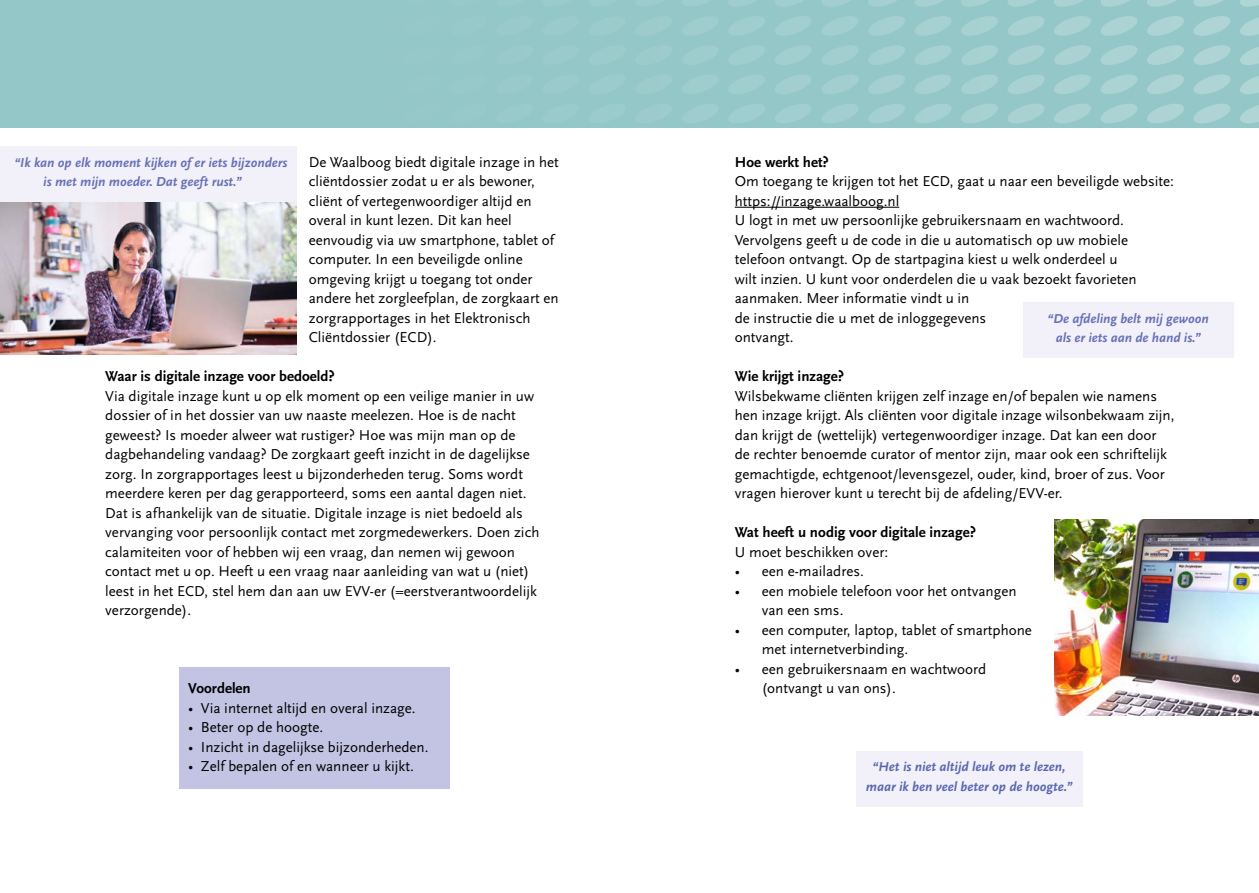
<style>
.page{position:relative;width:1259px;height:893px;background:#fff}
.page>*{position:absolute;margin:0;border:0;box-sizing:border-box;transform-origin:0 0}
.t1{font:15px/19.5px "Scala Sans Pro";color:#000}
.t2{font:700 15px "Scala Sans Pro";color:#000}
.t3{font:italic 700 13.5px/19.5px "Scala Sans Pro";color:#6871b6}
.t4{font:italic 700 13.5px/19.5px "Scala Sans Pro";color:#5a67af;text-align:center}
</style>
<div class="page">
<div style="left:0;top:0;width:1259px;height:128px;background:#94c7c8"></div>
<svg style="left:689px;top:0;width:570px;height:36px"></svg>
<hr style="left:735px;top:207px;width:164px;height:1px;background:#000">
<img style="left:0;top:201px;width:296px;height:153px">
<div style="left:0;top:146px;width:296px;height:55px;background:#f2f1f9"></div>
<div style="left:180px;top:668px;width:270px;height:121px;background:#c3c4e3"></div>
<div style="left:1023px;top:302px;width:210px;height:56px;background:#f2f1f9"></div>
<img style="left:1054px;top:519px;width:205px;height:196px">
<div style="left:855px;top:752px;width:227px;height:55px;background:#f2f1f9"></div>
<p class="t1" style="left:309px;top:152px;width:252px">De Waalboog biedt digitale inzage in het cliëntdossier zodat u er als bewoner, cliënt of vertegenwoordiger altijd en overal in kunt lezen. Dit kan heel eenvoudig via uw smartphone, tablet of computer. In een beveiligde online omgeving krijgt u toegang tot onder andere het zorgleefplan, de zorgkaart en zorgrapportages in het Elektronisch Cliëntdossier (ECD).</p>
<p class="t2" style="left:105px;top:368px;width:231px">Waar is digitale inzage voor bedoeld?</p>
<p class="t1" style="left:105px;top:386px;width:435px">Via digitale inzage kunt u op elk moment op een veilige manier in uw dossier of in het dossier van uw naaste meelezen. Hoe is de nacht geweest? Is moeder alweer wat rustiger? Hoe was mijn man op de dagbehandeling vandaag? De zorgkaart geeft inzicht in de dagelijkse zorg. In zorgrapportages leest u bijzonderheden terug. Soms wordt meerdere keren per dag gerapporteerd, soms een aantal dagen niet.<br>Dat is afhankelijk van de situatie. Digitale inzage is niet bedoeld als vervanging voor persoonlijk contact met zorgmedewerkers. Doen zich calamiteiten voor of hebben wij een vraag, dan nemen wij gewoon contact met u op. Heeft u een vraag naar aanleiding van wat u (niet) leest in het ECD, stel hem dan aan uw EVV-er (=eerstverantwoordelijk verzorgende).</p>
<p class="t3" style="left:43px;top:153px;width:246px;text-indent:-29px">“Ik kan op elk moment kijken of er iets bijzonders is met mijn moeder. Dat geeft rust.”</p>
<p class="t2" style="left:188px;top:680px;width:64px">Voordelen</p>
<p class="t1" style="left:188px;top:698px;width:229px">• Via internet altijd en overal inzage.</p>
<p class="t1" style="left:188px;top:717px;width:136px">• Beter op de hoogte.</p>
<p class="t1" style="left:188px;top:737px;width:242px">• Inzicht in dagelijkse bijzonderheden.</p>
<p class="t1" style="left:188px;top:756px;width:227px">• Zelf bepalen of en wanneer u kijkt.</p>
<p class="t2" style="left:735px;top:153px;width:96px">Hoe werkt het?</p>
<p class="t1" style="left:735px;top:171px;width:440px">Om toegang te krijgen tot het ECD, gaat u naar een beveiligde website: https://inzage.waalboog.nl<br>U logt in met uw persoonlijke gebruikersnaam en wachtwoord.<br>Vervolgens geeft u de code in die u automatisch op uw mobiele telefoon ontvangt. Op de startpagina kiest u welk onderdeel u<br>wilt inzien. U kunt voor onderdelen die u vaak bezoekt favorieten aanmaken. Meer informatie vindt u in<br>de instructie die u met de inloggegevens<br>ontvangt.</p>
<p class="t2" style="left:735px;top:368px;width:111px">Wie krijgt inzage?</p>
<p class="t1" style="left:735px;top:386px;width:441px">Wilsbekwame cliënten krijgen zelf inzage en/of bepalen wie namens hen inzage krijgt. Als cliënten voor digitale inzage wilsonbekwaam zijn, dan krijgt de (wettelijk) vertegenwoordiger inzage. Dat kan een door de rechter benoemde curator of mentor zijn, maar ook een schriftelijk gemachtigde, echtgenoot/levensgezel, ouder, kind, broer of zus. Voor vragen hierover kunt u terecht bij de afdeling/EVV-er.</p>
<p class="t2" style="left:735px;top:524px;width:243px">Wat heeft u nodig voor digitale inzage?</p>
<p class="t1" style="left:735px;top:542px;width:155px">U moet beschikken over:</p>
<p class="t1" style="left:735px;top:561px;width:131px">• een e-mailadres.</p>
<p class="t1" style="left:762px;top:581px;width:256px;text-indent:-27px">• een mobiele telefoon voor het ontvangen van een sms.</p>
<p class="t1" style="left:762px;top:620px;width:272px;text-indent:-27px">• een computer, laptop, tablet of smartphone met internetverbinding.</p>
<p class="t1" style="left:762px;top:659px;width:226px;text-indent:-27px">• een gebruikersnaam en wachtwoord (ontvangt u van ons).</p>
<p class="t3" style="left:1047px;top:309px;width:163px;text-align:center">“De afdeling belt mij gewoon als er iets aan de hand is.”</p>
<p class="t4" style="left:866px;top:757px;width:208px">“Het is niet altijd leuk om te lezen, maar ik ben veel beter op de hoogte.”</p>
</div>
